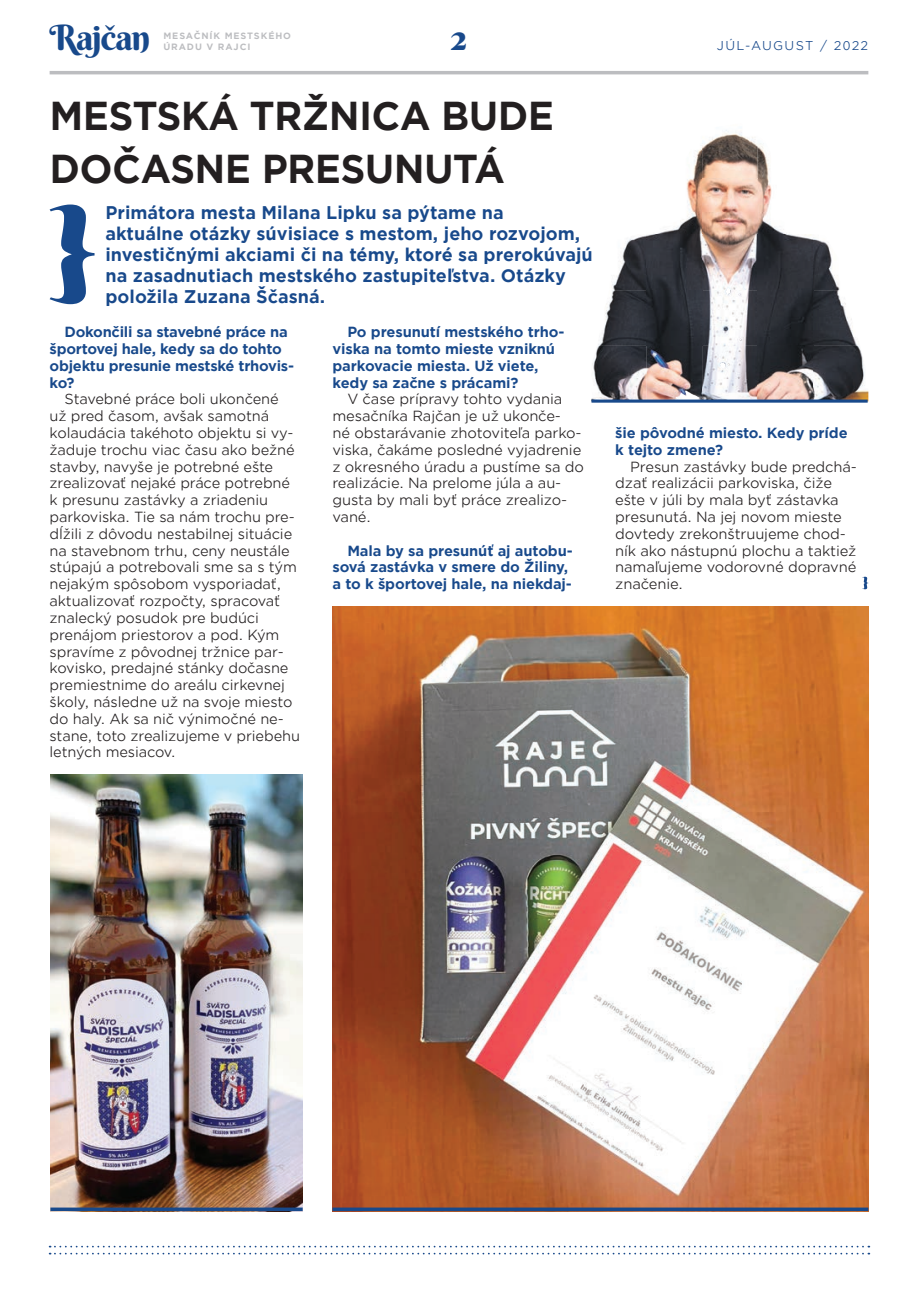
<style>
.page{position:relative;width:918px;height:1305px;background:#fff}
.page>*{position:absolute;margin:0;border:0;box-sizing:border-box;transform-origin:0 0}
.t1{font:700 38.5px/52.5px "Gotham Office";letter-spacing:-.02em;color:#231f20}
.t2{font:35px "Berkshire Swash";letter-spacing:-.04em;color:#18498b}
.t3{font:700 17.5px/21px "Gotham Office";color:#18498b}
.t4{font:14px/16.8px "Gotham Office";letter-spacing:-.01em;color:#231f20}
.t5{font:700 14px/16.8px "Gotham Office";letter-spacing:-.01em;color:#18498b}
.t6{font:12.25px "Gotham Office";letter-spacing:.1em;color:#18498b}
.t7{font:700 8.75px/10.5px "Gotham Office";letter-spacing:.1em;color:#bcbdc0}
</style>
<div class="page">
<hr style="left:50px;top:71px;width:818px;height:3px;background:#bcbdc0">
<svg style="left:50px;top:1245px;width:819px;height:9px"></svg>
<svg style="left:50px;top:204px;width:45px;height:100px"></svg>
<img style="left:693px;top:145px;width:9px;height:34px">
<img style="left:702px;top:130px;width:55px;height:49px">
<img style="left:757px;top:143px;width:13px;height:36px">
<img style="left:657px;top:179px;width:128px;height:55px">
<img style="left:612px;top:234px;width:228px;height:56px">
<img style="left:598px;top:290px;width:260px;height:56px">
<img style="left:591px;top:346px;width:277px;height:55px">
<svg style="left:591px;top:399px;width:276px;height:4px"></svg>
<img style="left:332px;top:606px;width:536px;height:601px">
<svg style="left:332px;top:1207px;width:536px;height:4px;background:#2e4c7e"></svg>
<img style="left:50px;top:774px;width:253px;height:433px">
<svg style="left:862px;top:577px;width:6px;height:12px"></svg>
<svg style="left:50px;top:1207px;width:253px;height:4px"></svg>
<h2 class="t2" style="left:50px;top:15px;width:102px">Rajčan</h2>
<h2 class="t2" style="left:451px;top:15px;width:17px">2</h2>
<p class="t6" style="left:717px;top:37px;width:153px">JÚL-AUGUST / 2022</p>
<p class="t7" style="left:163px;top:31px;width:129px">MESAČNÍK MESTSKÉHO<br>ÚRADU V RAJCI</p>
<h1 class="t1" style="left:50px;top:89px;width:506px">MESTSKÁ TRŽNICA BUDE<br>DOČASNE PRESUNUTÁ</h1>
<p class="t3" style="left:105px;top:201px;width:489px">Primátora mesta Milana Lipku sa pýtame na<br>aktuálne otázky súvisiace s mestom, jeho rozvojom, investičnými akciami či na témy, ktoré sa prerokúvajú na zasadnutiach mestského zastupiteľstva. Otázky položila Zuzana Ščasná.</p>
<p class="t5" style="left:50px;top:323px;width:246px;text-indent:15px">Dokončili sa stavebné práce na športovej hale, kedy sa do tohto objektu presunie mestské trhovis&shy;ko?</p>
<p class="t4" style="left:50px;top:390px;width:252px;text-indent:15px">Stavebné práce boli ukončené<br>už pred časom, avšak samotná kolaudácia takéhoto objektu si vy&shy;žaduje trochu viac času ako bežné stavby, navyše je potrebné ešte zrealizovať nejaké práce potrebné k presunu zastávky a zriadeniu parkoviska. Tie sa nám trochu pre&shy;dĺžili z dôvodu nestabilnej situácie na stavebnom trhu, ceny neustále stúpajú a potrebovali sme sa s tým nejakým spôsobom vysporiadať, aktualizovať rozpočty, spracovať znalecký posudok pre budúci prenájom priestorov a pod. Kým spravíme z pôvodnej tržnice par&shy;kovisko, predajné stánky dočasne premiestnime do areálu cirkevnej školy, následne už na svoje miesto do haly. Ak sa nič výnimočné ne&shy;stane, toto zrealizujeme v priebehu letných mesiacov.</p>
<p class="t5" style="left:332px;top:323px;width:233px;text-indent:15px">Po presunutí mestského trho&shy;viska na tomto mieste vzniknú parkovacie miesta. Už viete, kedy sa začne s prácami?</p>
<p class="t4" style="left:332px;top:390px;width:253px;text-indent:15px">V čase prípravy tohto vydania mesačníka Rajčan je už ukonče-<br>né obstarávanie zhotoviteľa parko&shy;viska, čakáme posledné vyjadrenie z okresného úradu a pustíme sa do realizácie. Na prelome júla a au&shy;gusta by mali byť práce zrealizo&shy;vané.</p>
<p class="t5" style="left:332px;top:542px;width:242px;text-indent:15px">Mala by sa presunúť aj autobu&shy;sová zastávka v smere do Žiliny, a to k športovej hale, na niekdaj-</p>
<p class="t5" style="left:615px;top:424px;width:234px">šie pôvodné miesto. Kedy príde k tejto zmene?</p>
<p class="t4" style="left:615px;top:458px;width:243px;text-indent:15px">Presun zastávky bude predchá&shy;dzať realizácii parkoviska, čiže ešte v júli by mala byť zástavka presunutá. Na jej novom mieste dovtedy zrekonštruujeme chod&shy;ník ako nástupnú plochu a taktiež namaľujeme vodorovné dopravné značenie.</p>
</div>
